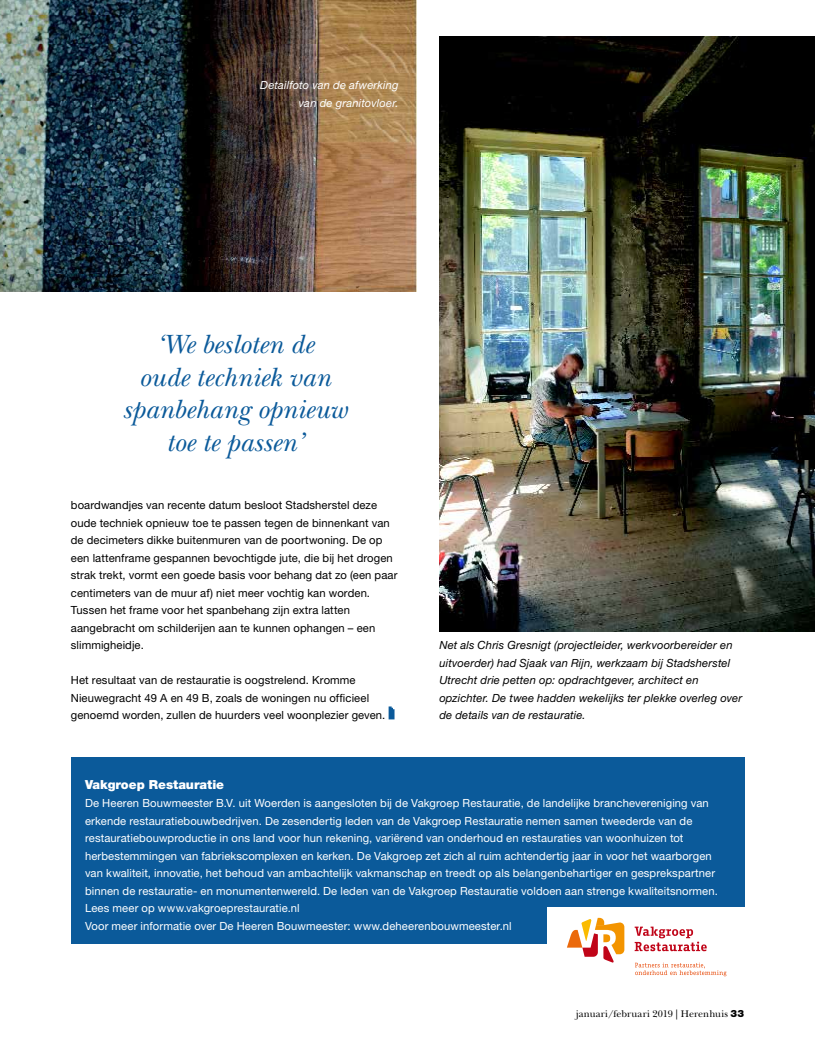
<style>
.page{position:relative;width:815px;height:1053px;background:#fff}
.page>*{position:absolute;margin:0;border:0;box-sizing:border-box;transform-origin:0 0}
.t1{font:italic 27.5px/32.5px "New Baskerville Std";color:#0b5a9a;text-align:center}
.t2{font:900 12.5px "Helvetica Neue LT Std";color:#fff}
.t3{font:11.25px/17.5px "Helvetica Neue LT Std";letter-spacing:.01em;color:#fff}
.t4{font:11.25px/17.5px "Helvetica Neue LT Std";letter-spacing:.01em;color:#000}
.t5{font:italic 11.25px/17.5px "Helvetica Neue LT Std";letter-spacing:.015em;color:#000}
.t6{font:italic 11.25px/17.5px "Helvetica Neue LT Std";letter-spacing:.01em;color:#fff;text-align:right}
.t7{font:10px "New Baskerville Std";letter-spacing:.015em;color:#000}
.s1{font-family:"Helvetica Neue LT Std";font-weight:900}
</style>
<div class="page">
<div style="left:71px;top:757px;width:673px;height:186px;background:#0b5a9a"></div>
<img style="left:0;top:0;width:416px;height:291px">
<img style="left:439px;top:36px;width:376px;height:595px">
<svg style="left:389px;top:706px;width:6px;height:13px"></svg>
<div style="left:547px;top:907px;width:208px;height:73px;background:#fff"></div>
<svg style="left:635px;top:962px;width:91px;height:14px"></svg>
<svg style="left:635px;top:926px;width:72px;height:25px"></svg>
<svg style="left:567px;top:917px;width:57px;height:45px"></svg>
<p class="t6" style="left:260px;top:76px;width:140px">Detailfoto van de afwerking van de granitovloer.</p>
<h1 class="t1" style="left:122px;top:328px;width:226px">‘We besloten de<br>oude techniek van spanbehang opnieuw toe te passen’</h1>
<p class="t4" style="left:71px;top:496px;width:328px">boardwandjes van recente datum besloot Stadsherstel deze oude techniek opnieuw toe te passen tegen de binnenkant van de decimeters dikke buitenmuren van de poortwoning. De op een lattenframe gespannen bevochtigde jute, die bij het drogen strak trekt, vormt een goede basis voor behang dat zo (een paar centimeters van de muur af) niet meer vochtig kan worden.<br>Tussen het frame voor het spanbehang zijn extra latten aangebracht om schilderijen aan te kunnen ophangen – een slimmigheidje.</p>
<p class="t4" style="left:71px;top:671px;width:316px">Het resultaat van de restauratie is oogstrelend. Kromme<br>Nieuwegracht 49 A en 49 B, zoals de woningen nu officieel genoemd worden, zullen de huurders veel woonplezier geven.</p>
<p class="t5" style="left:439px;top:636px;width:304px">Net als Chris Gresnigt (projectleider, werkvoorbereider en uitvoerder) had Sjaak van Rijn, werkzaam bij Stadsherstel Utrecht drie petten op: opdrachtgever, architect en opzichter. De twee hadden wekelijks ter plekke overleg over de details van de restauratie.</p>
<p class="t2" style="left:85px;top:777px;width:141px">Vakgroep Restauratie</p>
<p class="t3" style="left:85px;top:794px;width:634px">De Heeren Bouwmeester B.V. uit Woerden is aangesloten bij de Vakgroep Restauratie, de landelijke branchevereniging van erkende restauratiebouwbedrijven. De zesendertig leden van de Vakgroep Restauratie nemen samen tweederde van de restauratiebouwproductie in ons land voor hun rekening, variërend van onderhoud en restauraties van woonhuizen tot herbestemmingen van fabriekscomplexen en kerken. De Vakgroep zet zich al ruim achtendertig jaar in voor het waarborgen van kwaliteit, innovatie, het behoud van ambachtelijk vakmanschap en treedt op als belangenbehartiger en gesprekspartner binnen de restauratie- en monumentenwereld. De leden van de Vakgroep Restauratie voldoen aan strenge kwaliteitsnormen.<br>Lees meer op www.vakgroeprestauratie.nl<br>Voor meer informatie over De Heeren Bouwmeester: www.deheerenbouwmeester.nl</p>
<p class="t7" style="left:576px;top:1007px;width:170px">januari/februari 2019 | Herenhuis <span class="s1">33</span></p>
</div>
